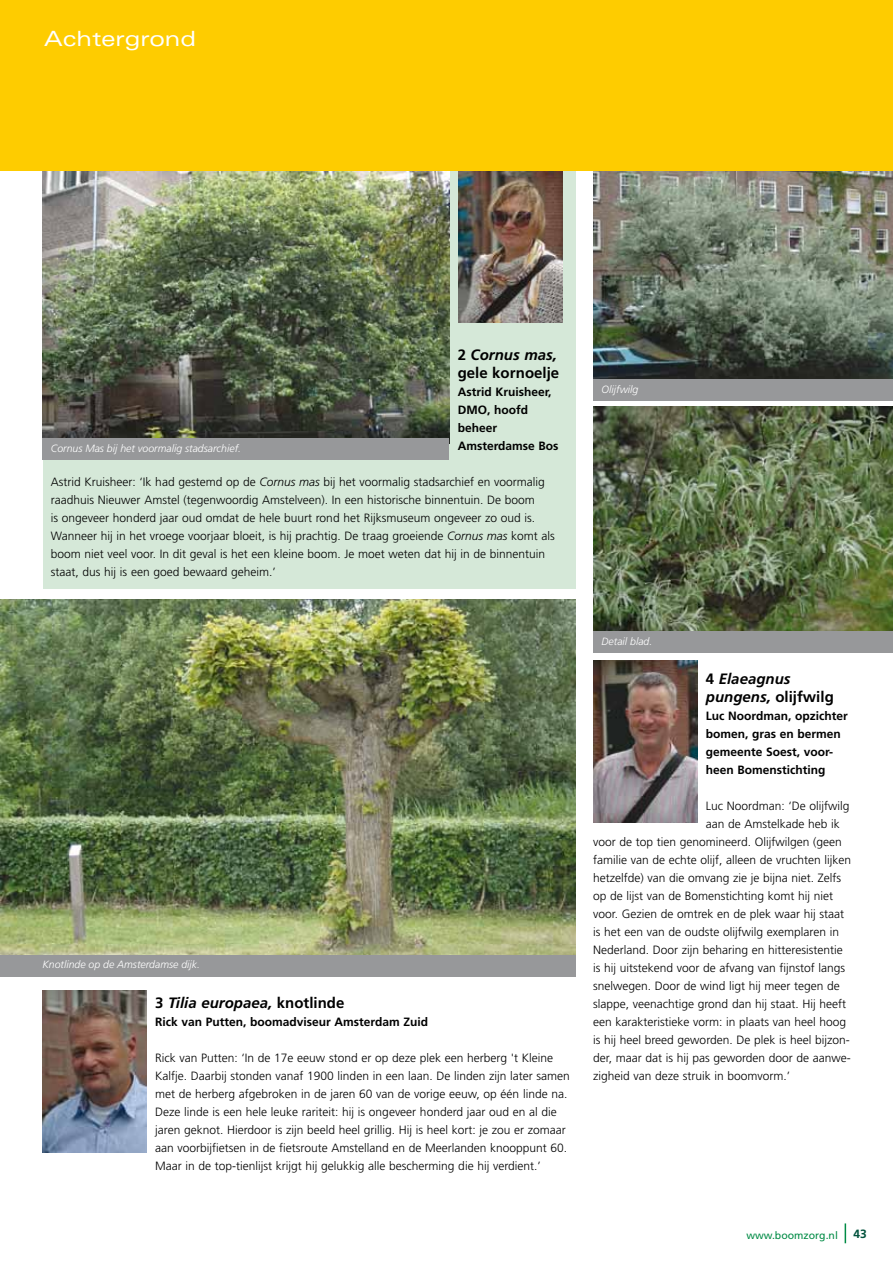
<style>
.page{position:relative;width:893px;height:1263px;background:#fff}
.page>*{position:absolute;margin:0;border:0;box-sizing:border-box;transform-origin:0 0}
.t1{font:expanded 21px "Univers";color:#fff}
.t2{font:italic 700 15px/18px "Frutiger";color:#000}
.t3{font:700 15px/18px "Frutiger";color:#000}
.t4{font:300 12px/18px "Frutiger";color:#000}
.t5{font:700 12px/18px "Frutiger";color:#000}
.t6{font:700 12px "Frutiger";color:#00523c}
.t7{font:italic 300 10.5px "Frutiger";color:#fff}
.t8{font:10.5px "Frutiger";color:#008b45}
.s1{font-style:italic}
.s2{font-style:normal}
</style>
<div class="page">
<svg style="left:845px;top:1223px;width:1px;height:20px"></svg>
<div style="left:43px;top:153px;width:533px;height:436px;background:#d5e8d8"></div>
<img style="left:43px;top:991px;width:104px;height:162px">
<img style="left:593px;top:660px;width:104px;height:162px">
<img style="left:459px;top:170px;width:104px;height:153px">
<img style="left:43px;top:170px;width:406px;height:269px">
<div style="left:43px;top:439px;width:406px;height:21px;background:#97989a"></div>
<img style="left:0;top:600px;width:575px;height:355px">
<div style="left:0;top:955px;width:575px;height:21px;background:#97989a"></div>
<img style="left:593px;top:170px;width:300px;height:209px">
<img style="left:593px;top:406px;width:300px;height:225px">
<div style="left:0;top:0;width:893px;height:170px;background:#fecc00"></div>
<div style="left:593px;top:631px;width:300px;height:22px;background:#97989a"></div>
<div style="left:593px;top:379px;width:300px;height:21px;background:#97989a"></div>
<h1 class="t1" style="left:44px;top:26px;width:154px">Achtergrond</h1>
<p class="t3" style="left:458px;top:346px;width:103px">2 <span class="s1">Cornus mas, </span>gele kornoelje</p>
<p class="t5" style="left:458px;top:383px;width:102px">Astrid Kruisheer,<br>DMO, hoofd beheer<br>Amsterdamse Bos</p>
<p class="t4" style="left:51px;top:473px;width:505px">Astrid Kruisheer: ‘Ik had gestemd op de <span class="s1">Cornus mas</span> bij het voormalig stadsarchief en voormalig raadhuis Nieuwer Amstel (tegenwoordig Amstelveen). In een historische binnentuin. De boom<br>is ongeveer honderd jaar oud omdat de hele buurt rond het Rijksmuseum ongeveer zo oud is.<br>Wanneer hij in het vroege voorjaar bloeit, is hij prachtig. De traag groeiende <span class="s1">Cornus mas</span> komt als boom niet veel voor. In dit geval is het een kleine boom. Je moet weten dat hij in de binnentuin staat, dus hij is een goed bewaard geheim.’</p>
<p class="t7" style="left:51px;top:442px;width:192px">Cornus Mas bij het voormalig stadsarchief.</p>
<p class="t7" style="left:43px;top:958px;width:159px">Knotlinde op de Amsterdamse dijk.</p>
<p class="t2" style="left:155px;top:994px;width:191px"><span class="s2">3</span> Tilia europaea, <span class="s2">knotlinde</span></p>
<p class="t5" style="left:155px;top:1013px;width:274px">Rick van Putten, boomadviseur Amsterdam Zuid</p>
<p class="t4" style="left:155px;top:1049px;width:416px">Rick van Putten: ‘In de 17e eeuw stond er op deze plek een herberg 't Kleine Kalfje. Daarbij stonden vanaf 1900 linden in een laan. De linden zijn later samen met de herberg afgebroken in de jaren 60 van de vorige eeuw, op één linde na.<br>Deze linde is een hele leuke rariteit: hij is ongeveer honderd jaar oud en al die jaren geknot. Hierdoor is zijn beeld heel grillig. Hij is heel kort: je zou er zomaar aan voorbijfietsen in de fietsroute Amstelland en de Meerlanden knooppunt 60.<br>Maar in de top-tienlijst krijgt hij gelukkig alle bescherming die hij verdient.’</p>
<p class="t7" style="left:602px;top:383px;width:38px">Olijfwilg</p>
<p class="t7" style="left:602px;top:636px;width:52px">Detail blad.</p>
<p class="t2" style="left:706px;top:670px;width:129px"><span class="s2">4</span> Elaeagnus pungens, <span class="s2">olijfwilg</span></p>
<p class="t5" style="left:706px;top:707px;width:143px">Luc Noordman, opzichter bomen, gras en bermen gemeente Soest, voor&shy;heen Bomenstichting</p>
<p class="t4" style="left:706px;top:797px;width:145px">Luc Noordman: ‘De olijfwilg</p>
<p class="t4" style="left:706px;top:815px;width:136px">aan de Amstelkade heb ik</p>
<p class="t4" style="left:593px;top:833px;width:250px">voor de top tien genomineerd. Olijfwilgen (geen</p>
<p class="t4" style="left:593px;top:851px;width:260px">familie van de echte olijf, alleen de vruchten lijken</p>
<p class="t4" style="left:593px;top:869px;width:250px">hetzelfde) van die omvang zie je bijna niet. Zelfs</p>
<p class="t4" style="left:593px;top:887px;width:242px">op de lijst van de Bomenstichting komt hij niet</p>
<p class="t4" style="left:593px;top:905px;width:253px">voor. Gezien de omtrek en de plek waar hij staat</p>
<p class="t4" style="left:593px;top:923px;width:247px">is het een van de oudste olijfwilg exemplaren in</p>
<p class="t4" style="left:593px;top:941px;width:251px">Nederland. Door zijn beharing en hitteresistentie</p>
<p class="t4" style="left:593px;top:959px;width:254px">is hij uitstekend voor de afvang van fijnstof langs</p>
<p class="t4" style="left:593px;top:977px;width:248px">snelwegen. Door de wind ligt hij meer tegen de</p>
<p class="t4" style="left:593px;top:995px;width:254px">slappe, veenachtige grond dan hij staat. Hij heeft</p>
<p class="t4" style="left:593px;top:1013px;width:255px">een karakteristieke vorm: in plaats van heel hoog</p>
<p class="t4" style="left:593px;top:1031px;width:258px">is hij heel breed geworden. De plek is heel bijzon-</p>
<p class="t4" style="left:593px;top:1049px;width:259px">der, maar dat is hij pas geworden door de aanwe-</p>
<p class="t4" style="left:593px;top:1067px;width:199px">zigheid van deze struik in boomvorm.’</p>
<p class="t8" style="left:746px;top:1229px;width:93px">www.boomzorg.nl</p>
<p class="t6" style="left:853px;top:1227px;width:15px">43</p>
</div>
